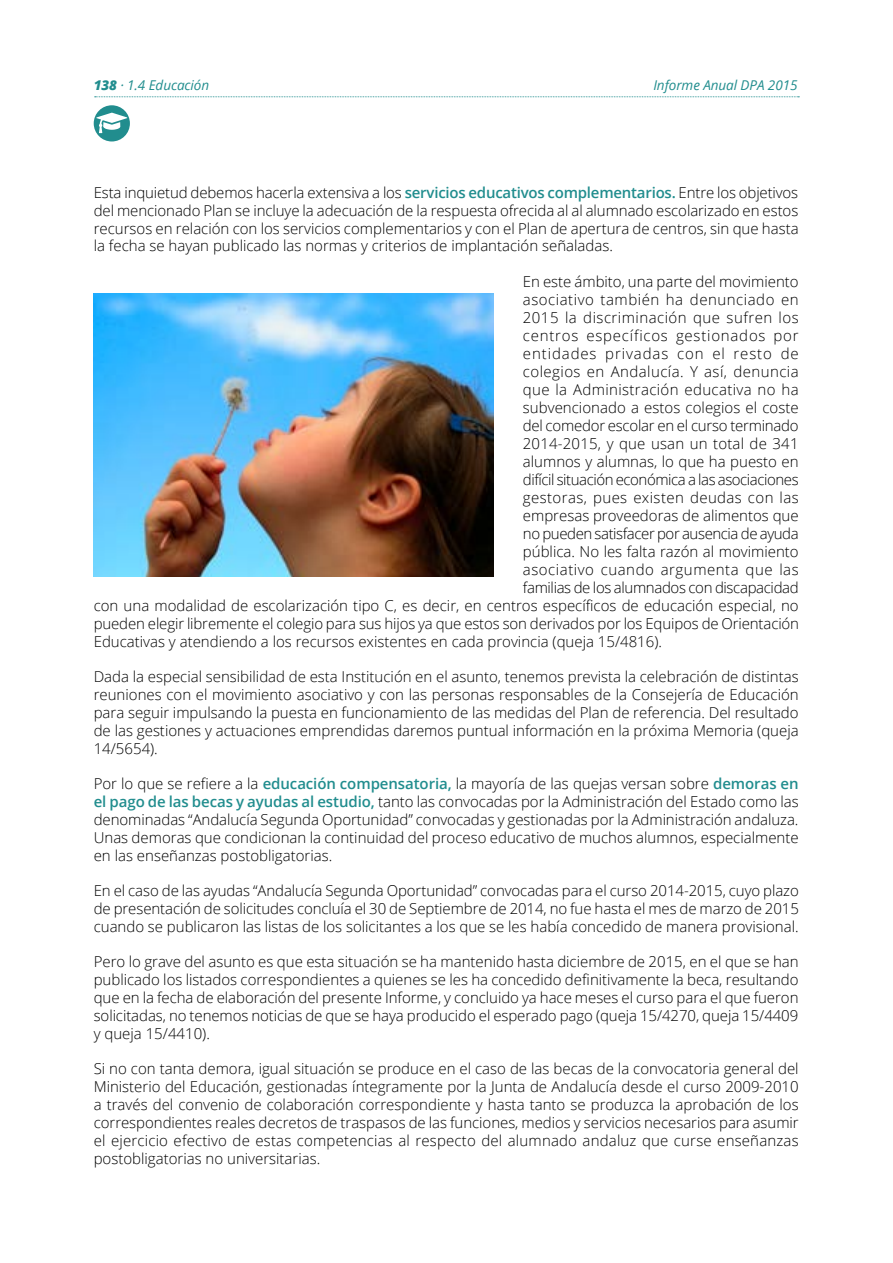
<style>
.page{position:relative;width:893px;height:1263px;background:#fff}
.page>*{position:absolute;margin:0;border:0;box-sizing:border-box;transform-origin:0 0}
.t1{font:300 15px/18px "Open Sans";color:#000;text-align:justify}
.t2{font:300 15px "Open Sans";letter-spacing:-.03em;color:#000}
.t3{font:300 15px "Open Sans";letter-spacing:.03em;color:#000}
.t4{font:300 15px "Open Sans";letter-spacing:.025em;color:#000}
.t5{font:300 15px "Open Sans";letter-spacing:.035em;color:#000}
.t6{font:300 15px "Open Sans";letter-spacing:-.025em;color:#000}
.t7{font:300 15px "Open Sans";letter-spacing:.05em;color:#000}
.t8{font:300 15px "Open Sans";letter-spacing:.06em;color:#000}
.t9{font:italic 13.5px "Open Sans";letter-spacing:-.005em;color:#218d8e}
.s1{font-weight:800}
.s2{font-weight:600;color:#218d8e}
</style>
<div class="page">
<div style="left:94px;top:105px;width:36px;height:36px;background:#218d8e;border-radius:50%"></div>
<svg style="left:96px;top:113px;width:31px;height:20px"></svg>
<svg style="left:95px;top:96px;width:704px;height:1px"></svg>
<img style="left:94px;top:293px;width:399px;height:284px">
<p class="t9" style="left:94px;top:76px;width:117px"><span class="s1">138</span> · 1.4 Educación</p>
<p class="t9" style="left:653px;top:76px;width:146px">Informe Anual DPA 2015</p>
<p class="t1" style="left:94px;top:183px;width:706px">Esta inquietud debemos hacerla extensiva a los <span class="s2">servicios educativos complementarios.</span> Entre los objetivos del mencionado Plan se incluye la adecuación de la respuesta ofrecida al al alumnado escolarizado en estos recursos en relación con los servicios complementarios y con el Plan de apertura de centros, sin que hasta la fecha se hayan publicado las normas y criterios de implantación señaladas.</p>
<p class="t1" style="left:523px;top:272px;width:277px">En este ámbito, una parte del movimiento</p>
<p class="t5" style="left:523px;top:289px;width:277px">asociativo también ha denunciado en</p>
<p class="t3" style="left:523px;top:307px;width:277px">2015 la discriminación que sufren los</p>
<p class="t7" style="left:523px;top:325px;width:277px">centros específicos gestionados por</p>
<p class="t8" style="left:523px;top:343px;width:277px">entidades privadas con el resto de</p>
<p class="t3" style="left:523px;top:361px;width:277px">colegios en Andalucía. Y así, denuncia</p>
<p class="t4" style="left:523px;top:379px;width:277px">que la Administración educativa no ha</p>
<p class="t1" style="left:523px;top:398px;width:277px">subvencionado a estos colegios el coste</p>
<p class="t1" style="left:523px;top:416px;width:277px">del comedor escolar en el curso terminado</p>
<p class="t1" style="left:523px;top:434px;width:277px">2014-2015, y que usan un total de 341</p>
<p class="t1" style="left:523px;top:452px;width:277px">alumnos y alumnas, lo que ha puesto en</p>
<p class="t2" style="left:523px;top:469px;width:277px">difícil situación económica a las asociaciones</p>
<p class="t4" style="left:523px;top:487px;width:277px">gestoras, pues existen deudas con las</p>
<p class="t1" style="left:523px;top:506px;width:277px">empresas proveedoras de alimentos que</p>
<p class="t2" style="left:523px;top:523px;width:277px">no pueden satisfacer por ausencia de ayuda</p>
<p class="t1" style="left:523px;top:542px;width:277px">pública. No les falta razón al movimiento</p>
<p class="t5" style="left:523px;top:559px;width:277px">asociativo cuando argumenta que las</p>
<p class="t6" style="left:523px;top:577px;width:277px">familias de los alumnados con discapacidad</p>
<p class="t1" style="left:94px;top:596px;width:706px">con una modalidad de escolarización tipo C, es decir, en centros específicos de educación especial, no</p>
<p class="t1" style="left:94px;top:614px;width:707px">pueden elegir libremente el colegio para sus hijos ya que estos son derivados por los Equipos de Orientación</p>
<p class="t1" style="left:94px;top:632px;width:570px">Educativas y atendiendo a los recursos existentes en cada provincia (queja 15/4816).</p>
<p class="t1" style="left:94px;top:667px;width:706px">Dada la especial sensibilidad de esta Institución en el asunto, tenemos prevista la celebración de distintas reuniones con el movimiento asociativo y con las personas responsables de la Consejería de Educación para seguir impulsando la puesta en funcionamiento de las medidas del Plan de referencia. Del resultado de las gestiones y actuaciones emprendidas daremos puntual información en la próxima Memoria (queja 14/5654).</p>
<p class="t1" style="left:94px;top:774px;width:706px">Por lo que se refiere a la <span class="s2">educación compensatoria,</span> la mayoría de las quejas versan sobre <span class="s2">demoras en el pago de las becas y ayudas al estudio,</span> tanto las convocadas por la Administración del Estado como las denominadas “Andalucía Segunda Oportunidad” convocadas y gestionadas por la Administración andaluza.<br>Unas demoras que condicionan la continuidad del proceso educativo de muchos alumnos, especialmente en las enseñanzas postobligatorias.</p>
<p class="t1" style="left:94px;top:881px;width:707px">En el caso de las ayudas “Andalucía Segunda Oportunidad” convocadas para el curso 2014-2015, cuyo plazo de presentación de solicitudes concluía el 30 de Septiembre de 2014, no fue hasta el mes de marzo de 2015 cuando se publicaron las listas de los solicitantes a los que se les había concedido de manera provisional.</p>
<p class="t1" style="left:94px;top:952px;width:706px">Pero lo grave del asunto es que esta situación se ha mantenido hasta diciembre de 2015, en el que se han publicado los listados correspondientes a quienes se les ha concedido definitivamente la beca, resultando que en la fecha de elaboración del presente Informe, y concluido ya hace meses el curso para el que fueron solicitadas, no tenemos noticias de que se haya producido el esperado pago (queja 15/4270, queja 15/4409 y queja 15/4410).</p>
<p class="t1" style="left:94px;top:1059px;width:707px">Si no con tanta demora, igual situación se produce en el caso de las becas de la convocatoria general del Ministerio del Educación, gestionadas íntegramente por la Junta de Andalucía desde el curso 2009-2010 a través del convenio de colaboración correspondiente y hasta tanto se produzca la aprobación de los correspondientes reales decretos de traspasos de las funciones, medios y servicios necesarios para asumir el ejercicio efectivo de estas competencias al respecto del alumnado andaluz que curse enseñanzas postobligatorias no universitarias.</p>
</div>
